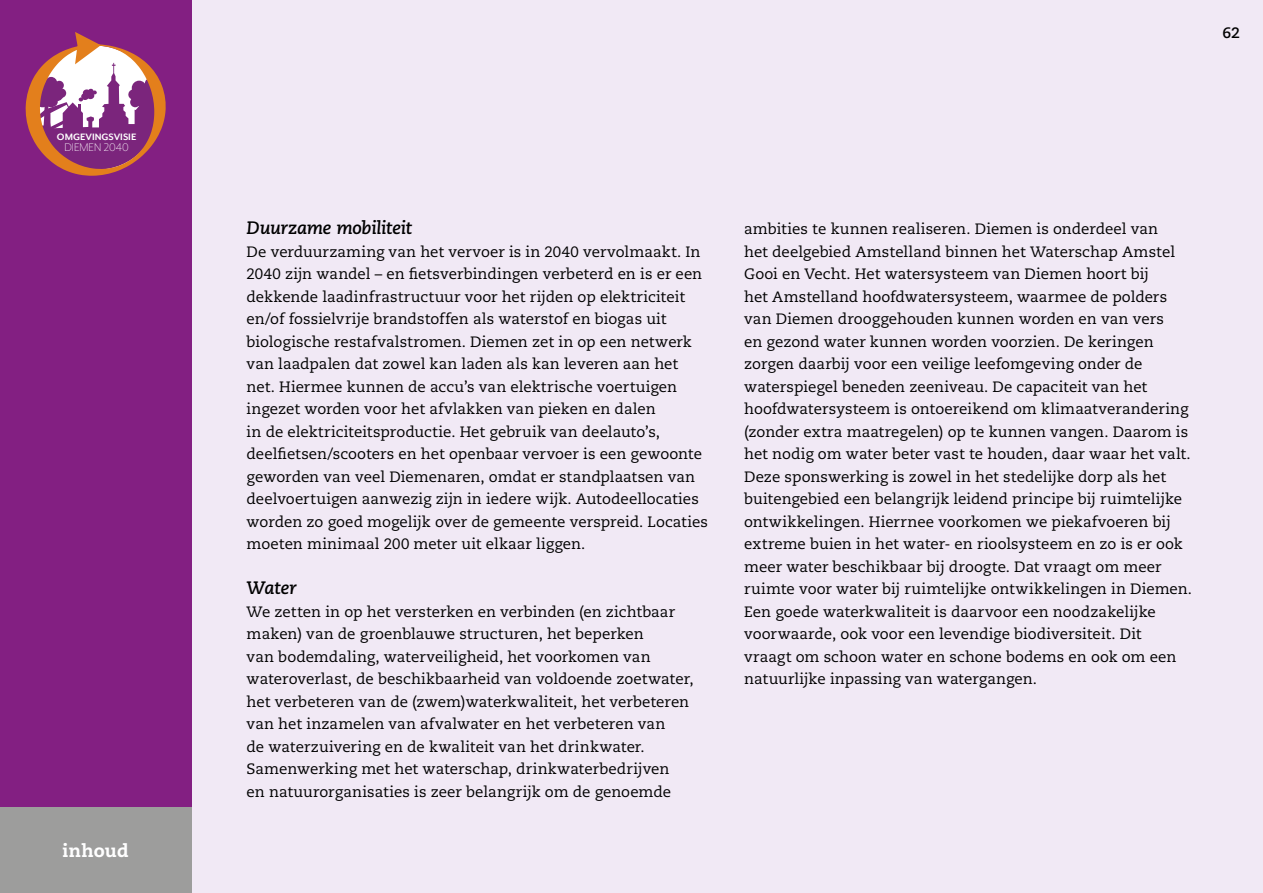
<style>
.page{position:relative;width:1263px;height:893px;background:#fff}
.page>*{position:absolute;margin:0;border:0;box-sizing:border-box;transform-origin:0 0}
.kopje_12_BI{font:italic 700 18px "Caecilia LT Std";letter-spacing:-.015em;color:#000}
.t1{font:800 18px "Caecilia LT Std";letter-spacing:.01em;color:#fff}
.plat{font:15px/22.5px "Caecilia LT Std";color:#000}
.t2{font:700 15px "Caecilia LT Std";color:#000}
.t3{font:300 12.9px "Mr Eaves XL Mod OT";color:#fff}
.t4{font:700 10.65px "Mr Eaves San OT";color:#fff}
</style>
<div class="page">
<div style="left:191px;top:0;width:1072px;height:893px;background:#f1e9f5"></div>
<div style="left:0;top:0;width:191px;height:893px;background:#831f82"></div>
<svg style="left:26px;top:32px;width:140px;height:144px"></svg>
<div style="left:0;top:808px;width:191px;height:85px;background:#9d9d9c"></div>
<p class="t4" style="left:57px;top:131px;width:81px">OMGEVINGSVISIE</p>
<p class="t3" style="left:64px;top:141px;width:66px">DIEMEN 2040</p>
<p class="t1" style="left:63px;top:839px;width:68px">inhoud</p>
<p class="t2" style="left:1222px;top:24px;width:19px">62</p>
<p class="kopje_12_BI" style="left:247px;top:217px;width:167px">Duurzame mobiliteit</p>
<p class="plat" style="left:247px;top:240px;width:463px">De verduurzaming van het vervoer is in 2040 vervolmaakt. In 2040 zijn wandel – en fietsverbindingen verbeterd en is er een dekkende laadinfrastructuur voor het rijden op elektriciteit en/of fossielvrije brandstoffen als waterstof en biogas uit biologische restafvalstromen. Diemen zet in op een netwerk van laadpalen dat zowel kan laden als kan leveren aan het net. Hiermee kunnen de accu’s van elektrische voertuigen ingezet worden voor het afvlakken van pieken en dalen<br>in de elektriciteitsproductie. Het gebruik van deelauto’s, deelfietsen/scooters en het openbaar vervoer is een gewoonte geworden van veel Diemenaren, omdat er standplaatsen van deelvoertuigen aanwezig zijn in iedere wijk. Autodeellocaties worden zo goed mogelijk over de gemeente verspreid. Locaties moeten minimaal 200 meter uit elkaar liggen.</p>
<p class="kopje_12_BI" style="left:247px;top:577px;width:52px">Water</p>
<p class="plat" style="left:247px;top:600px;width:448px">We zetten in op het versterken en verbinden (en zichtbaar maken) van de groenblauwe structuren, het beperken<br>van bodemdaling, waterveiligheid, het voorkomen van wateroverlast, de beschikbaarheid van voldoende zoetwater, het verbeteren van de (zwem)waterkwaliteit, het verbeteren van het inzamelen van afvalwater en het verbeteren van<br>de waterzuivering en de kwaliteit van het drinkwater.<br>Samenwerking met het waterschap, drinkwaterbedrijven<br>en natuurorganisaties is zeer belangrijk om de genoemde</p>
<p class="plat" style="left:744px;top:218px;width:449px">ambities te kunnen realiseren. Diemen is onderdeel van<br>het deelgebied Amstelland binnen het Waterschap Amstel Gooi en Vecht. Het watersysteem van Diemen hoort bij<br>het Amstelland hoofdwatersysteem, waarmee de polders van Diemen drooggehouden kunnen worden en van vers<br>en gezond water kunnen worden voorzien. De keringen zorgen daarbij voor een veilige leefomgeving onder de waterspiegel beneden zeeniveau. De capaciteit van het hoofdwatersysteem is ontoereikend om klimaatverandering (zonder extra maatregelen) op te kunnen vangen. Daarom is het nodig om water beter vast te houden, daar waar het valt.<br>Deze sponswerking is zowel in het stedelijke dorp als het buitengebied een belangrijk leidend principe bij ruimtelijke ontwikkelingen. Hierrnee voorkomen we piekafvoeren bij extreme buien in het water- en rioolsysteem en zo is er ook meer water beschikbaar bij droogte. Dat vraagt om meer ruimte voor water bij ruimtelijke ontwikkelingen in Diemen.<br>Een goede waterkwaliteit is daarvoor een noodzakelijke voorwaarde, ook voor een levendige biodiversiteit. Dit vraagt om schoon water en schone bodems en ook om een natuurlijke inpassing van watergangen.</p>
</div>
